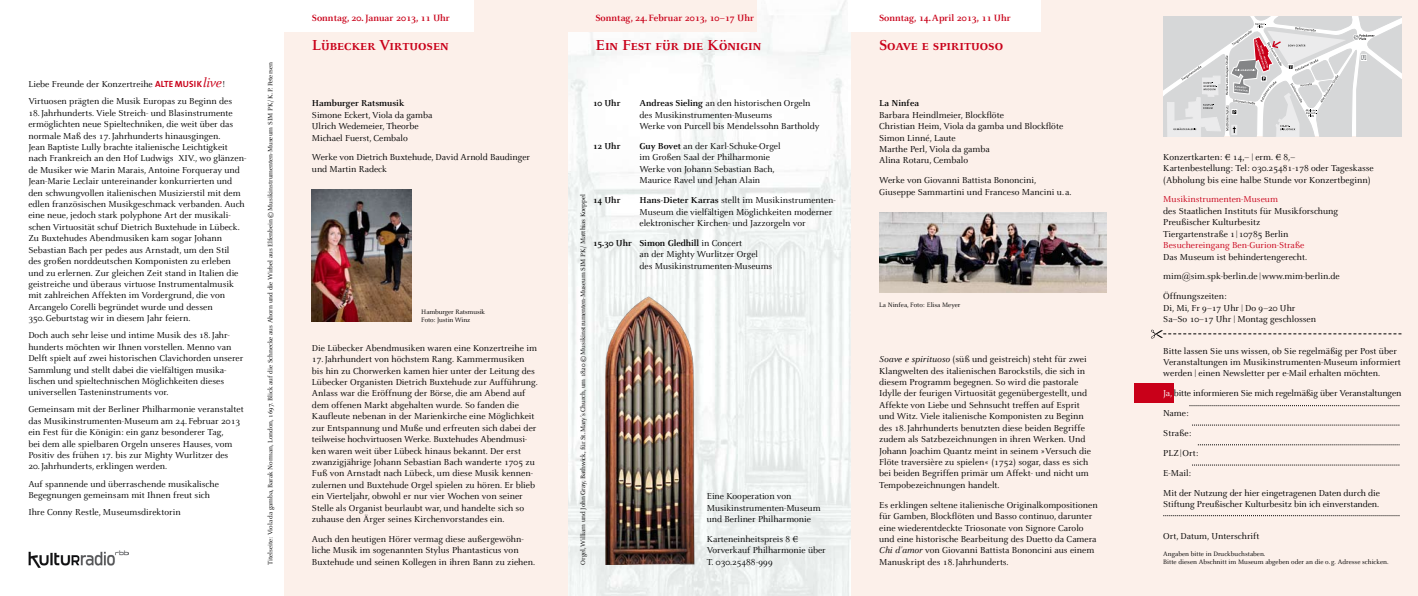
<style>
.page{position:relative;width:1418px;height:596px;background:#fff}
.page>*{position:absolute;margin:0;border:0;box-sizing:border-box;transform-origin:0 0}
.t1{font:700 16px "Celeste Caps";color:#c90019}
.t2{font:700 10px "Celeste";color:#c90019}
.t3{font:9.5px/11.4px "Celeste";color:#000}
.t4{font:9.5px "Celeste";color:#c90019}
.t5{font:700 9.5px "Celeste";letter-spacing:-.005em;color:#000}
.t6{font:7px/8.4px "Celeste";letter-spacing:-.005em;color:#000}
.s1{font-family:"The Sans";font-weight:700;font-size:9px;color:#c90019}
.s2{font-style:italic;font-size:14.2px;color:#c90019}
.s3{font-style:italic;font-size:14px;color:#c90019}
.s4{font-weight:700}
.s5{font-style:italic}
.s6{color:#fff}
</style>
<div class="page">
<div style="left:851px;top:0;width:566px;height:595px;background:#fcf0ea"></div>
<img style="left:567px;top:0;width:284px;height:595px">
<div style="left:284px;top:0;width:283px;height:595px;background:#fcf0ea"></div>
<div style="left:281px;top:0;width:193px;height:31px;background:#fff"></div>
<div style="left:564px;top:0;width:193px;height:31px;background:#fcf0ea"></div>
<div style="left:848px;top:0;width:192px;height:31px;background:#fff"></div>
<img style="left:312px;top:189px;width:99px;height:133px">
<img style="left:879px;top:213px;width:227px;height:79px">
<img style="left:592px;top:282px;width:105px;height:282px">
<img style="left:28px;top:550px;width:101px;height:17px">
<svg style="left:1163px;top:16px;width:238px;height:120px;background:#d9d8d9"></svg>
<div style="left:1134px;top:382px;width:39px;height:20px;background:#c90019"></div>
<svg style="left:1189px;top:405px;width:210px;height:1px"></svg>
<svg style="left:1192px;top:424px;width:207px;height:1px"></svg>
<svg style="left:1192px;top:464px;width:207px;height:1px"></svg>
<svg style="left:1163px;top:515px;width:236px;height:1px"></svg>
<svg style="left:1197px;top:444px;width:202px;height:1px"></svg>
<svg style="left:1151px;top:329px;width:250px;height:9px"></svg>
<p class="t3" style="left:28px;top:76px;width:205px;line-height:17.1px">Liebe Freunde der Konzertreihe <span class="s1">ALTE MUSIK</span><span class="s2">l</span><span class="s3">ive</span> !<br>Virtuosen prägten die Musik Europas zu Beginn des</p>
<p class="t3" style="left:28px;top:107px;width:219px">18.Jahrhunderts. Viele Streich- und Blasinstrumente ermöglichten neue Spieltechniken, die weit über das normale Maß des 17.Jahrhunderts hinausgingen.<br>Jean Baptiste Lully brachte italienische Leichtigkeit nach Frankreich an den Hof Ludwigs XIV., wo glänzen&shy;de Musiker wie Marin Marais, Antoine Forqueray und Jean-Marie Leclair untereinander konkurrierten und den schwungvollen italienischen Musizierstil mit dem edlen französischen Musikgeschmack verbanden. Auch eine neue, jedoch stark polyphone Art der musikali&shy;schen Virtuosität schuf Dietrich Buxtehude in Lübeck.<br>Zu Buxtehudes Abendmusiken kam sogar Johann Sebastian Bach per pedes aus Arnstadt, um den Stil<br>des großen norddeutschen Komponisten zu erleben und zu erlernen. Zur gleichen Zeit stand in Italien die geistreiche und überaus virtuose Instrumentalmusik mit zahlreichen Affekten im Vordergrund, die von Arcangelo Corelli begründet wurde und dessen 350.Geburtstag wir in diesem Jahr feiern.</p>
<p class="t3" style="left:28px;top:329px;width:216px">Doch auch sehr leise und intime Musik des 18.Jahr&shy;hunderts möchten wir Ihnen vorstellen. Menno van Delft spielt auf zwei historischen Clavichorden unserer Sammlung und stellt dabei die vielfältigen musika&shy;lischen und spieltechnischen Möglichkeiten dieses universellen Tasteninstruments vor.</p>
<p class="t3" style="left:28px;top:404px;width:217px">Gemeinsam mit der Berliner Philharmonie veranstaltet das Musikinstrumenten-Museum am 24.Februar 2013 ein Fest für die Königin: ein ganz besonderer Tag,<br>bei dem alle spielbaren Orgeln unseres Hauses, vom Positiv des frühen 17. bis zur Mighty Wurlitzer des 20.Jahrhunderts, erklingen werden.</p>
<p class="t3" style="left:28px;top:478px;width:192px">Auf spannende und überraschende musikalische<br>Begegnungen gemeinsam mit Ihnen freut sich</p>
<p class="t3" style="left:28px;top:506px;width:154px">Ihre Conny Restle, Museumsdirektorin</p>
<p class="t6" style="left:266px;top:564px;width:503px;rotate:-90deg">Titelseite: Viola da gamba, Barak Norman, London, 1697. Blick auf die Schnecke aus Ahorn und die Wirbel aus Elfenbein ©Musikinstrumenten-Museum SIM PK/K.P. Petersen</p>
<p class="t2" style="left:312px;top:12px;width:139px">Sonntag, 20.Januar 2013, 11 Uhr</p>
<p class="t2" style="left:595px;top:13px;width:160px">Sonntag, 24.Februar 2013, 10–17 Uhr</p>
<p class="t2" style="left:879px;top:13px;width:133px">Sonntag, 14.April 2013, 11 Uhr</p>
<h1 class="t1" style="left:312px;top:36px;width:138px">Lübecker Virtuosen</h1>
<h1 class="t1" style="left:595px;top:36px;width:167px">Ein Fest für die Königin</h1>
<h1 class="t1" style="left:879px;top:36px;width:125px">Soave e spirituoso</h1>
<p class="t5" style="left:312px;top:98px;width:94px">Hamburger Ratsmusik</p>
<p class="t3" style="left:312px;top:109px;width:122px">Simone Eckert, Viola da gamba<br>Ulrich Wedemeier, Theorbe<br>Michael Fuerst, Cembalo</p>
<p class="t3" style="left:312px;top:152px;width:220px">Werke von Dietrich Buxtehude, David Arnold Baudinger und Martin Radeck</p>
<p class="t6" style="left:421px;top:307px;width:65px">Hamburger Ratsmusik<br>Foto: Justin Winz</p>
<p class="t3" style="left:312px;top:342px;width:227px">Die Lübecker Abendmusiken waren eine Konzertreihe im 17.Jahrhundert von höchstem Rang. Kammermusiken bis hin zu Chorwerken kamen hier unter der Leitung des Lübecker Organisten Dietrich Buxtehude zur Aufführung.<br>Anlass war die Eröffnung der Börse, die am Abend auf dem offenen Markt abgehalten wurde. So fanden die Kaufleute nebenan in der Marienkirche eine Möglichkeit zur Entspannung und Muße und erfreuten sich dabei der teilweise hochvirtuosen Werke. Buxtehudes Abendmusi&shy;ken waren weit über Lübeck hinaus bekannt. Der erst zwanzigjährige Johann Sebastian Bach wanderte 1705 zu Fuß von Arnstadt nach Lübeck, um diese Musik kennen&shy;zulernen und Buxtehude Orgel spielen zu hören. Er blieb ein Vierteljahr, obwohl er nur vier Wochen von seiner Stelle als Organist beurlaubt war, und handelte sich so zuhause den Ärger seines Kirchenvorstandes ein.</p>
<p class="t3" style="left:312px;top:533px;width:225px">Auch den heutigen Hörer vermag diese außergewöhn&shy;liche Musik im sogenannten Stylus Phantasticus von<br>Buxtehude und seinen Kollegen in ihren Bann zu ziehen.</p>
<p class="t5" style="left:592px;top:98px;width:29px">10 Uhr</p>
<p class="t3" style="left:639px;top:98px;width:181px"><span class="s4">Andreas Sieling</span> an den historischen Orgeln des Musikinstrumenten-Museums<br>Werke von Purcell bis Mendelssohn Bartholdy</p>
<p class="t5" style="left:592px;top:141px;width:29px">12 Uhr</p>
<p class="t3" style="left:639px;top:140px;width:143px"><span class="s4">Guy Bovet</span> an der Karl-Schuke-Orgel im Großen Saal der Philharmonie<br>Werke von Johann Sebastian Bach,<br>Maurice Ravel und Jehan Alain</p>
<p class="t5" style="left:592px;top:195px;width:29px">14 Uhr</p>
<p class="t3" style="left:639px;top:195px;width:198px"><span class="s4">Hans-Dieter Karras</span> stellt im Musikinstrumenten-<br>Museum die vielfältigen Möglichkeiten moderner elektronischer Kirchen- und Jazzorgeln vor</p>
<p class="t3" style="left:639px;top:237px;width:134px;text-indent:-47px"><span class="s4">15.30 Uhr Simon Gledhill</span> in Concert<br>an der Mighty Wurlitzer Orgel des Musikinstrumenten-Museums</p>
<p class="t6" style="left:579px;top:564px;width:371px;rotate:-90deg">Orgel, William und John Gray, Bathwick, für St.Mary’s Church, um 1820 © Musikinstrumenten-Museum SIM PK/ Matthias Koeppel</p>
<p class="t3" style="left:706px;top:490px;width:115px">Eine Kooperation von<br>Musikinstrumenten-Museum und Berliner Philharmonie</p>
<p class="t3" style="left:706px;top:533px;width:121px">Karteneinheitspreis 8 €<br>Vorverkauf Philharmonie über<br>T. 030.25488-999</p>
<p class="t5" style="left:879px;top:98px;width:41px">La Ninfea</p>
<p class="t3" style="left:879px;top:109px;width:185px">Barbara Heindlmeier, Blockflöte<br>Christian Heim, Viola da gamba und Blockflöte<br>Simon Linné, Laute<br>Marthe Perl, Viola da gamba<br>Alina Rotaru, Cembalo</p>
<p class="t3" style="left:879px;top:175px;width:194px">Werke von Giovanni Battista Bononcini,<br>Giuseppe Sammartini und Franceso Mancini u. a.</p>
<p class="t6" style="left:879px;top:301px;width:83px">La Ninfea, Foto: Elisa Meyer</p>
<p class="t3" style="left:879px;top:353px;width:213px"><span class="s5">Soave e spirituoso</span> (süß und geistreich) steht für zwei Klangwelten des italienischen Barockstils, die sich in diesem Programm begegnen. So wird die pastorale Idylle der feurigen Virtuosität gegenübergestellt, und Affekte von Liebe und Sehnsucht treffen auf Esprit und Witz. Viele italienische Komponisten zu Beginn des 18.Jahrhunderts benutzten diese beiden Begriffe zudem als Satzbezeichnungen in ihren Werken. Und Johann Joachim Quantz meint in seinem »Versuch die Flöte traversière zu spielen« (1752) sogar, dass es sich bei beiden Begriffen primär um Affekt- und nicht um Tempobezeichnungen handelt.</p>
<p class="t3" style="left:879px;top:499px;width:220px">Es erklingen seltene italienische Originalkompositionen für Gamben, Blockflöten und Basso continuo, darunter eine wiederentdeckte Triosonate von Signore Carolo und eine historische Bearbeitung des Duetto da Camera <span class="s5">Chi d’amor</span> von Giovanni Battista Bononcini aus einem Manuskript des 18.Jahrhunderts.</p>
<p class="t3" style="left:1163px;top:151px;width:212px">Konzertkarten: € 14,– | erm. € 8,–<br>Kartenbestellung: Tel: 030.25481-178 oder Tageskasse (Abholung bis eine halbe Stunde vor Konzertbeginn)</p>
<p class="t4" style="left:1163px;top:194px;width:116px">Musikinstrumenten-Museum</p>
<p class="t3" style="left:1163px;top:205px;width:176px">des Staatlichen Instituts für Musikforschung<br>Preußischer Kulturbesitz<br>Tiergartenstraße 1| 10785 Berlin</p>
<p class="t4" style="left:1163px;top:240px;width:143px">Besuchereingang Ben-Gurion-Straße</p>
<p class="t3" style="left:1163px;top:247px;width:178px;line-height:19.9px">Das Museum ist behindertengerecht. mim@sim.spk-berlin.de | www.mim-berlin.de<br>Öffnungszeiten:</p>
<p class="t3" style="left:1163px;top:302px;width:154px">Di, Mi, Fr 9–17 Uhr | Do 9–20 Uhr<br>Sa–So 10–17 Uhr | Montag geschlossen</p>
<p class="t3" style="left:1163px;top:345px;width:239px">Bitte lassen Sie uns wissen, ob Sie regelmäßig per Post über<br>Veranstaltungen im Musikinstrumenten-Museum informiert werden | einen Newsletter per e-Mail erhalten möchten.</p>
<p class="t3" style="left:1163px;top:383px;width:240px;line-height:19.9px"><span class="s6">Ja,</span> bitte informieren Sie mich regelmäßig über Veranstaltungen<br>Name:<br>Straße:<br>PLZ|Ort:<br>E-Mail:<br>Mit der Nutzung der hier eingetragenen Daten durch die</p>
<p class="t3" style="left:1163px;top:498px;width:217px">Stiftung Preußischer Kulturbesitz bin ich einverstanden.</p>
<p class="t3" style="left:1163px;top:530px;width:98px">Ort, Datum, Unterschrift</p>
<p class="t6" style="left:1163px;top:549px;width:227px">Angaben bitte in Druckbuchstaben.<br>Bitte diesen Abschnitt im Museum abgeben oder an die o. g. Adresse schicken.</p>
</div>
